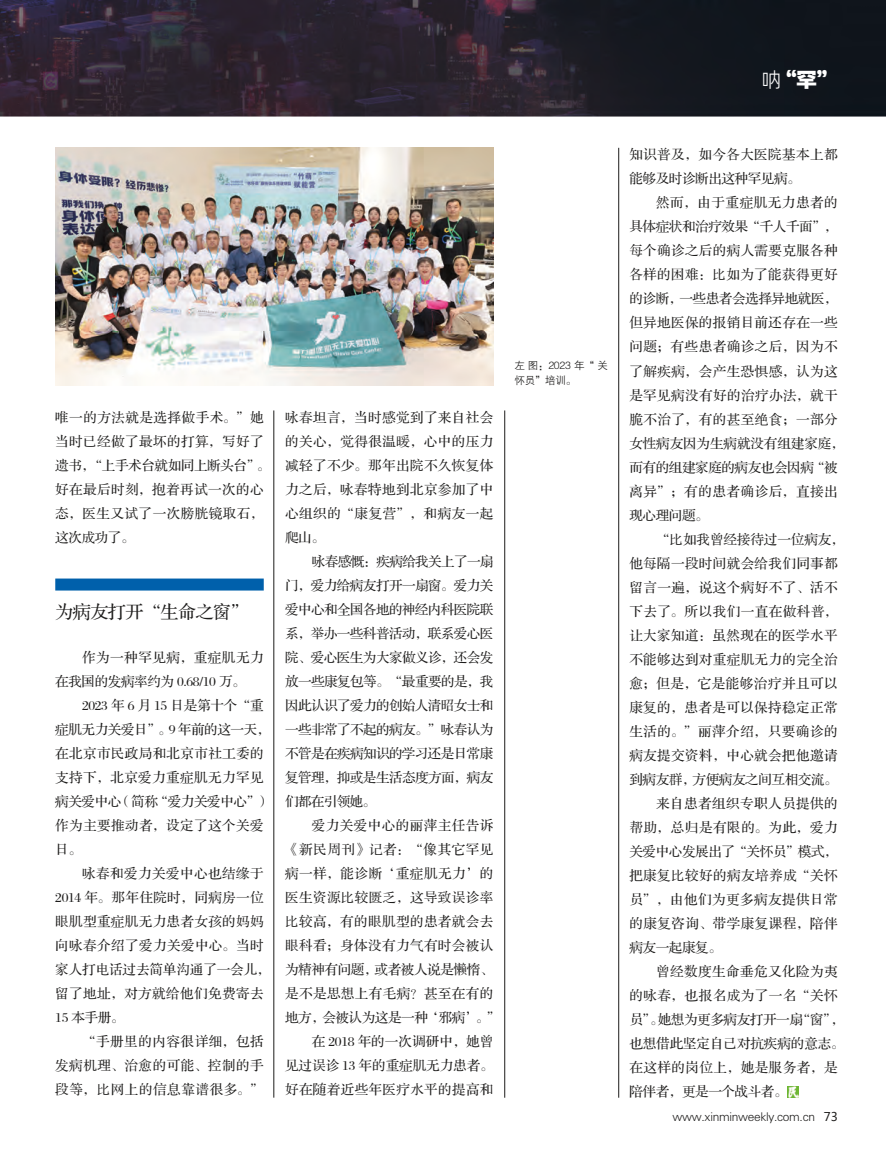
<style>
.page{position:relative;width:893px;height:1157px;background:#fff}
.page>*{position:absolute;margin:0;border:0;box-sizing:border-box;transform-origin:0 0}
.t1{font:21px "FZYDTHJW GB1 0";color:#fff}
.t2{font:18px "FZS3 K GBK1 0";letter-spacing:-.025em;color:#1d1c1b}
.t3{font:13.5px/24px "FZS3 JW GB1 0";letter-spacing:.035em;color:#1d1c1b}
.t4{font:13.5px "FZS3 JW GB1 0";letter-spacing:-.025em;color:#1d1c1b}
.t5{font:13.5px "FZS3 JW GB1 0";letter-spacing:-.035em;color:#1d1c1b}
.t6{font:13.5px "FZS3 JW GB1 0";letter-spacing:-.04em;color:#1d1c1b}
.t7{font:13.5px "FZS3 JW GB1 0";letter-spacing:-.005em;color:#1d1c1b}
.t8{font:13.5px "FZS3 JW GB1 0";color:#1d1c1b}
.t9{font:13.5px "FZS3 JW GB1 0";letter-spacing:-.02em;color:#1d1c1b}
.t10{font:13.5px "FZS3 JW GB1 0";letter-spacing:.01em;color:#1d1c1b}
.t11{font:12px "FZXH1 JW GB1 0";letter-spacing:-.025em;color:#1d1c1b}
.t12{font:10.5px/15px "FZZDXJW GB1 0";letter-spacing:-.025em;color:#1d1c1b}
.s1{font-family:"Alibaba Pu Hui Ti 2 45 Light"}
.s2{font-family:"Microsoft Ya Hei"}
</style>
<div class="page">
<img style="left:0;top:0;width:886px;height:810px">
<svg style="left:787px;top:1086px;width:11px;height:11px"></svg>
<hr style="left:618px;top:148px;width:1px;height:949px;background:#1d1c1b">
<hr style="left:274px;top:410px;width:1px;height:687px;background:#1d1c1b">
<hr style="left:504px;top:410px;width:1px;height:687px;background:#1d1c1b">
<div style="left:55px;top:578px;width:209px;height:12px;background:#0060ab"></div>
<img style="left:55px;top:148px;width:438px;height:238px">
<h1 class="t1" style="left:761px;top:68px;width:78px"><span class="s1">呐</span>“罕”</h1>
<p class="t3" style="left:55px;top:406px;width:217px">唯一的方法就是选择做手术。”她当时已经做了最坏的打算，写好了遗书，“上手术台就如同上断头台”。好在最后时刻，抱着再试一次的心态，医生又试了一次膀胱镜取石，这次成功了。</p>
<p class="t2" style="left:55px;top:602px;width:195px">为病友打开“生命之窗”</p>
<p class="t3" style="left:82px;top:646px;width:183px">作为一种罕见病，重症肌无力</p>
<p class="t4" style="left:55px;top:674px;width:192px">在我国的发病率约为 0.68/10 万。</p>
<p class="t9" style="left:82px;top:698px;width:183px">2023 年 6 月 15 日是第十个“重</p>
<p class="t4" style="left:55px;top:722px;width:217px">症肌无力关爱日”。9 年前的这一天，</p>
<p class="t3" style="left:55px;top:742px;width:210px">在北京市民政局和北京市社工委的</p>
<p class="t3" style="left:55px;top:766px;width:210px">支持下，北京爱力重症肌无力罕见</p>
<p class="t4" style="left:55px;top:794px;width:217px">病关爱中心（简称“爱力关爱中心”）</p>
<p class="t3" style="left:55px;top:814px;width:210px">作为主要推动者，设定了这个关爱</p>
<p class="t3" style="left:55px;top:838px;width:28px">日。</p>
<p class="t3" style="left:82px;top:862px;width:183px">咏春和爱力关爱中心也结缘于</p>
<p class="t3" style="left:55px;top:886px;width:210px">2014 年。那年住院时，同病房一位</p>
<p class="t3" style="left:55px;top:910px;width:210px">眼肌型重症肌无力患者女孩的妈妈</p>
<p class="t3" style="left:55px;top:934px;width:210px">向咏春介绍了爱力关爱中心。当时</p>
<p class="t7" style="left:55px;top:962px;width:217px">家人打电话过去简单沟通了一会儿，</p>
<p class="t3" style="left:55px;top:982px;width:210px">留了地址，对方就给他们免费寄去</p>
<p class="t3" style="left:55px;top:1006px;width:71px">15 本手册。</p>
<p class="t3" style="left:82px;top:1030px;width:183px">“手册里的内容很详细，包括</p>
<p class="t3" style="left:55px;top:1054px;width:210px">发病机理、治愈的可能、控制的手</p>
<p class="t3" style="left:55px;top:1078px;width:210px">段等，比网上的信息靠谱很多。”</p>
<p class="t3" style="left:285px;top:406px;width:210px">咏春坦言，当时感觉到了来自社会</p>
<p class="t3" style="left:285px;top:430px;width:210px">的关心，觉得很温暖，心中的压力</p>
<p class="t3" style="left:285px;top:454px;width:210px">减轻了不少。那年出院不久恢复体</p>
<p class="t3" style="left:285px;top:478px;width:210px">力之后，咏春特地到北京参加了中</p>
<p class="t3" style="left:285px;top:502px;width:210px">心组织的“康复营”，和病友一起</p>
<p class="t3" style="left:285px;top:526px;width:41px">爬山。</p>
<p class="t6" style="left:312px;top:554px;width:183px">咏春感慨：疾病给我关上了一扇</p>
<p class="t5" style="left:285px;top:578px;width:210px">门，爱力给病友打开一扇窗。爱力关</p>
<p class="t6" style="left:285px;top:602px;width:210px">爱中心和全国各地的神经内科医院联</p>
<p class="t5" style="left:285px;top:626px;width:210px">系，举办一些科普活动，联系爱心医</p>
<p class="t5" style="left:285px;top:650px;width:210px">院、爱心医生为大家做义诊，还会发</p>
<p class="t5" style="left:285px;top:674px;width:210px">放一些康复包等。“最重要的是，我</p>
<p class="t6" style="left:285px;top:698px;width:210px">因此认识了爱力的创始人清昭女士和</p>
<p class="t5" style="left:285px;top:722px;width:210px">一些非常了不起的病友。”咏春认为</p>
<p class="t6" style="left:285px;top:746px;width:210px">不管是在疾病知识的学习还是日常康</p>
<p class="t5" style="left:285px;top:770px;width:210px">复管理，抑或是生活态度方面，病友</p>
<p class="t3" style="left:285px;top:790px;width:92px">们都在引领她。</p>
<p class="t3" style="left:312px;top:814px;width:183px">爱力关爱中心的丽萍主任告诉</p>
<p class="t3" style="left:285px;top:838px;width:210px">《新民周刊》记者：“像其它罕见</p>
<p class="t3" style="left:285px;top:862px;width:210px">病一样，能诊断‘重症肌无力’的</p>
<p class="t3" style="left:285px;top:886px;width:210px">医生资源比较匮乏，这导致误诊率</p>
<p class="t3" style="left:285px;top:910px;width:210px">比较高，有的眼肌型的患者就会去</p>
<p class="t3" style="left:285px;top:934px;width:210px">眼科看；身体没有力气有时会被认</p>
<p class="t4" style="left:285px;top:962px;width:210px">为精神有问题，或者被人说是懒惰、</p>
<p class="t3" style="left:285px;top:982px;width:210px">是不是思想上有毛病？甚至在有的</p>
<p class="t4" style="left:285px;top:1010px;width:217px">地方，会被认为这是一种‘邪病’。”</p>
<p class="t10" style="left:312px;top:1034px;width:183px">在 2018 年的一次调研中，她曾</p>
<p class="t8" style="left:285px;top:1058px;width:210px">见过误诊 13 年的重症肌无力患者。</p>
<p class="t3" style="left:285px;top:1078px;width:210px">好在随着近些年医疗水平的提高和</p>
<p class="t12" style="left:514px;top:358px;width:95px">左图：2023 年“ 关怀员”培训。</p>
<p class="t3" style="left:629px;top:143px;width:210px">知识普及，如今各大医院基本上都</p>
<p class="t4" style="left:629px;top:172px;width:173px">能够及时诊断出这种罕见病。</p>
<p class="t3" style="left:656px;top:191px;width:183px">然而，由于重症肌无力患者的</p>
<p class="t4" style="left:629px;top:220px;width:210px">具体症状和治疗效果“千人千面”，</p>
<p class="t3" style="left:629px;top:239px;width:210px">每个确诊之后的病人需要克服各种</p>
<p class="t3" style="left:629px;top:263px;width:210px">各样的困难：比如为了能获得更好</p>
<p class="t4" style="left:629px;top:292px;width:210px">的诊断，一些患者会选择异地就医，</p>
<p class="t3" style="left:629px;top:311px;width:210px">但异地医保的报销目前还存在一些</p>
<p class="t3" style="left:629px;top:335px;width:210px">问题；有些患者确诊之后，因为不</p>
<p class="t3" style="left:629px;top:359px;width:210px">了解疾病，会产生恐惧感，认为这</p>
<p class="t3" style="left:629px;top:383px;width:210px">是罕见病没有好的治疗办法，就干</p>
<p class="t3" style="left:629px;top:407px;width:210px">脆不治了，有的甚至绝食；一部分</p>
<p class="t7" style="left:629px;top:436px;width:217px">女性病友因为生病就没有组建家庭，</p>
<p class="t4" style="left:629px;top:460px;width:210px">而有的组建家庭的病友也会因病“被</p>
<p class="t3" style="left:629px;top:479px;width:210px">离异”；有的患者确诊后，直接出</p>
<p class="t3" style="left:629px;top:503px;width:81px">现心理问题。</p>
<p class="t8" style="left:656px;top:532px;width:190px">“比如我曾经接待过一位病友，</p>
<p class="t3" style="left:629px;top:551px;width:210px">他每隔一段时间就会给我们同事都</p>
<p class="t3" style="left:629px;top:575px;width:210px">留言一遍，说这个病好不了、活不</p>
<p class="t3" style="left:629px;top:599px;width:210px">下去了。所以我们一直在做科普，</p>
<p class="t3" style="left:629px;top:623px;width:210px">让大家知道：虽然现在的医学水平</p>
<p class="t3" style="left:629px;top:647px;width:210px">不能够达到对重症肌无力的完全治</p>
<p class="t3" style="left:629px;top:671px;width:210px">愈；但是，它是能够治疗并且可以</p>
<p class="t3" style="left:629px;top:695px;width:210px">康复的，患者是可以保持稳定正常</p>
<p class="t3" style="left:629px;top:719px;width:210px">生活的。”丽萍介绍，只要确诊的</p>
<p class="t3" style="left:629px;top:743px;width:210px">病友提交资料，中心就会把他邀请</p>
<p class="t4" style="left:629px;top:772px;width:210px">到病友群，方便病友之间互相交流。</p>
<p class="t3" style="left:656px;top:791px;width:183px">来自患者组织专职人员提供的</p>
<p class="t3" style="left:629px;top:815px;width:210px">帮助，总归是有限的。为此，爱力</p>
<p class="t4" style="left:629px;top:844px;width:210px">关爱中心发展出了“关怀员”模式，</p>
<p class="t3" style="left:629px;top:863px;width:210px">把康复比较好的病友培养成“关怀</p>
<p class="t3" style="left:629px;top:887px;width:210px">员”，由他们为更多病友提供日常</p>
<p class="t3" style="left:629px;top:911px;width:210px">的康复咨询、带学康复课程，陪伴</p>
<p class="t3" style="left:629px;top:935px;width:94px">病友一起康复。</p>
<p class="t3" style="left:656px;top:959px;width:183px">曾经数度生命垂危又化险为夷</p>
<p class="t3" style="left:629px;top:983px;width:210px">的咏春，也报名成为了一名“关怀</p>
<p class="t4" style="left:629px;top:1012px;width:217px">员”。她想为更多病友打开一扇“窗”，</p>
<p class="t7" style="left:629px;top:1036px;width:217px">也想借此坚定自己对抗疾病的意志。</p>
<p class="t3" style="left:629px;top:1055px;width:210px">在这样的岗位上，她是服务者，是</p>
<p class="t4" style="left:629px;top:1084px;width:160px">陪伴者，更是一个战斗者。</p>
<p class="t11" style="left:673px;top:1109px;width:167px">www.xinminweekly.com.cn <span class="s2">73</span></p>
</div>
